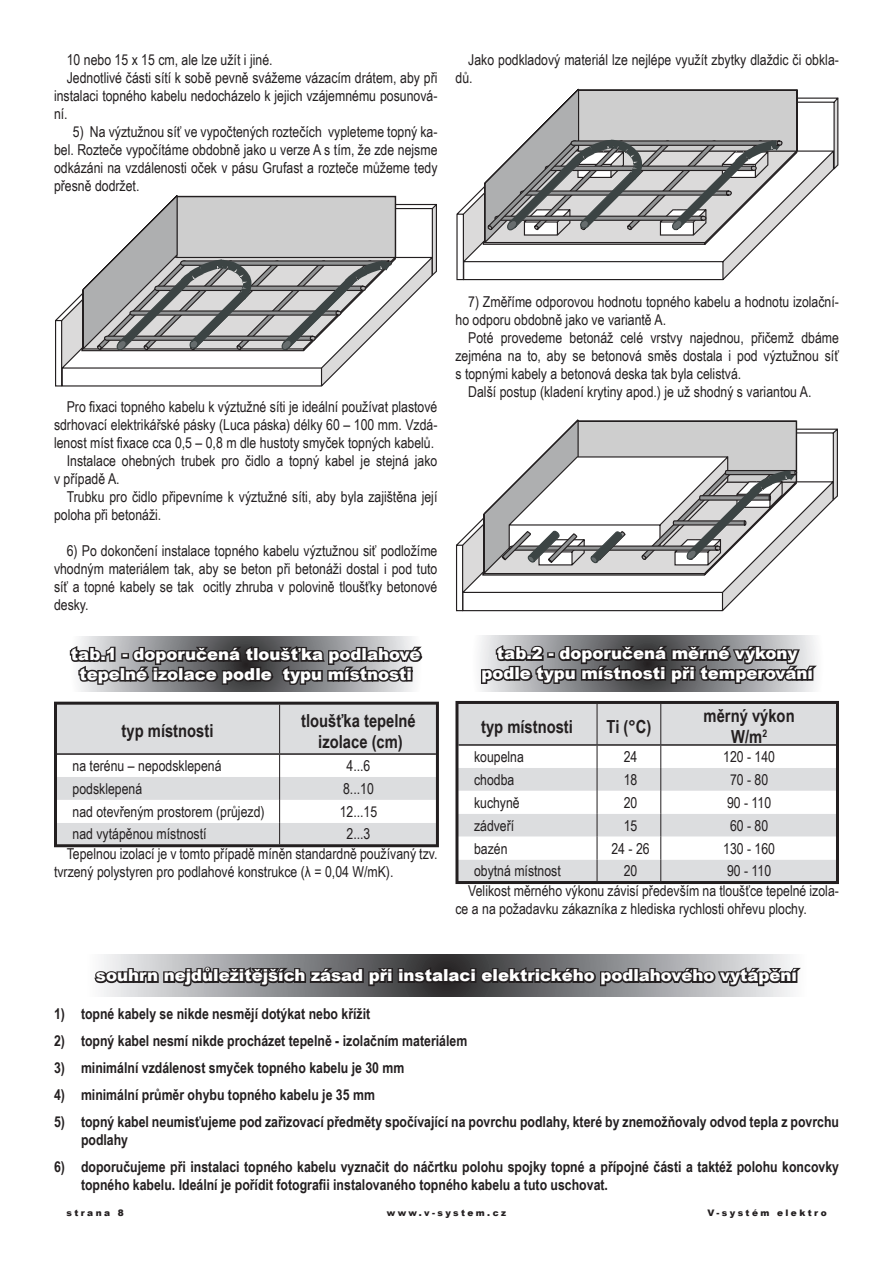
<style>
.page{position:relative;width:893px;height:1263px;background:#fff}
.page>*{position:absolute;margin:0;border:0;box-sizing:border-box;transform-origin:0 0}
.t1{font:700 18px/21.6px "Arial Narrow";color:#231f20;text-align:center}
.t2{font:900 16.5px/19.8px "Arial";color:#fff;text-align:center}
.t3{font:15px/18px "Arial Narrow";color:#231f20}
.t4{font:700 15px/18px "Arial Narrow";color:#231f20}
.t5{font:900 9px "Arial";letter-spacing:.265em;color:#231f20}
</style>
<div class="page">
<div style="left:57px;top:705px;width:379px;height:48px;background:#dcdddf"></div>
<hr style="left:279px;top:705px;width:1px;height:48px;background:#231f20">
<svg style="left:57px;top:755px;width:379px;height:89px"></svg>
<hr style="left:54px;top:702px;width:226px;height:3px;background:#231f20">
<hr style="left:54px;top:705px;width:3px;height:49px;background:#231f20">
<hr style="left:280px;top:702px;width:159px;height:3px;background:#231f20">
<hr style="left:436px;top:705px;width:3px;height:49px;background:#231f20">
<hr style="left:54px;top:754px;width:3px;height:23px;background:#231f20">
<hr style="left:436px;top:754px;width:3px;height:23px;background:#231f20">
<hr style="left:54px;top:777px;width:3px;height:23px;background:#231f20">
<hr style="left:436px;top:777px;width:3px;height:23px;background:#231f20">
<hr style="left:54px;top:800px;width:3px;height:23px;background:#231f20">
<hr style="left:436px;top:800px;width:3px;height:23px;background:#231f20">
<hr style="left:54px;top:823px;width:3px;height:21px;background:#231f20">
<hr style="left:436px;top:823px;width:3px;height:21px;background:#231f20">
<hr style="left:54px;top:844px;width:226px;height:3px;background:#231f20">
<hr style="left:280px;top:844px;width:159px;height:3px;background:#231f20">
<hr style="left:57px;top:753px;width:223px;height:2px;background:#231f20">
<hr style="left:280px;top:753px;width:156px;height:2px;background:#231f20">
<div style="left:458px;top:704px;width:378px;height:40px;background:#dcdddf"></div>
<hr style="left:597px;top:704px;width:1px;height:40px;background:#231f20">
<hr style="left:660px;top:704px;width:1px;height:40px;background:#231f20">
<svg style="left:458px;top:746px;width:378px;height:135px"></svg>
<hr style="left:455px;top:701px;width:142px;height:3px;background:#231f20">
<hr style="left:455px;top:704px;width:3px;height:41px;background:#231f20">
<hr style="left:597px;top:701px;width:64px;height:3px;background:#231f20">
<hr style="left:661px;top:701px;width:178px;height:3px;background:#231f20">
<hr style="left:836px;top:704px;width:3px;height:41px;background:#231f20">
<hr style="left:455px;top:745px;width:3px;height:23px;background:#231f20">
<hr style="left:836px;top:745px;width:3px;height:23px;background:#231f20">
<hr style="left:455px;top:768px;width:3px;height:23px;background:#231f20">
<hr style="left:836px;top:768px;width:3px;height:23px;background:#231f20">
<hr style="left:455px;top:791px;width:3px;height:23px;background:#231f20">
<hr style="left:836px;top:791px;width:3px;height:23px;background:#231f20">
<hr style="left:455px;top:814px;width:3px;height:23px;background:#231f20">
<hr style="left:836px;top:814px;width:3px;height:23px;background:#231f20">
<hr style="left:455px;top:837px;width:3px;height:22px;background:#231f20">
<hr style="left:836px;top:837px;width:3px;height:22px;background:#231f20">
<hr style="left:455px;top:859px;width:3px;height:22px;background:#231f20">
<hr style="left:836px;top:859px;width:3px;height:22px;background:#231f20">
<hr style="left:455px;top:881px;width:142px;height:3px;background:#231f20">
<hr style="left:597px;top:881px;width:64px;height:3px;background:#231f20">
<hr style="left:661px;top:881px;width:178px;height:3px;background:#231f20">
<hr style="left:458px;top:744px;width:139px;height:2px;background:#231f20">
<hr style="left:597px;top:744px;width:64px;height:2px;background:#231f20">
<hr style="left:661px;top:744px;width:175px;height:2px;background:#231f20">
<svg style="left:79px;top:637px;width:334px;height:55px;background:#959699"></svg>
<svg style="left:69px;top:643px;width:354px;height:45px;background:#605e60"></svg>
<div style="left:406px;top:670px;width:6px;height:11px;border:3px solid #231f20"></div>
<svg style="left:481px;top:636px;width:334px;height:55px;background:#959698"></svg>
<svg style="left:479px;top:643px;width:338px;height:44px;background:#5e5d5e"></svg>
<svg style="left:102px;top:955px;width:690px;height:41px;background:#8f9093"></svg>
<svg style="left:94px;top:964px;width:707px;height:25px;background:#5d5b5d"></svg>
<svg style="left:55px;top:195px;width:382px;height:192px"></svg>
<svg style="left:456px;top:419px;width:382px;height:193px"></svg>
<svg style="left:456px;top:88px;width:383px;height:193px"></svg>
<p class="t3" style="left:67px;top:50px;width:207px">10 nebo 15 x 15 cm, ale lze užít i jiné.</p>
<p class="t3" style="left:67px;top:68px;width:372px">Jednotlivé části sítí k sobě pevně svážeme vázacím drátem, aby při</p>
<p class="t3" style="left:54px;top:86px;width:385px">instalaci topného kabelu nedocházelo k jejich vzájemnému posunová-</p>
<p class="t3" style="left:54px;top:104px;width:15px">ní.</p>
<p class="t3" style="left:54px;top:122px;width:385px;text-align:justify;text-indent:19px">5) Na výztužnou síť ve vypočtených roztečích vypleteme topný ka&shy;bel. Rozteče vypočítáme obdobně jako u verze A s tím, že zde nejsme odkázáni na vzdálenosti oček v pásu Grufast a rozteče můžeme tedy přesně dodržet.</p>
<p class="t3" style="left:455px;top:50px;width:385px;text-indent:13px">Jako podkladový materiál lze nejlépe využít zbytky dlaždic či obkla&shy;dů.</p>
<p class="t3" style="left:67px;top:397px;width:372px">Pro fixaci topného kabelu k výztužné síti je ideální používat plastové</p>
<p class="t3" style="left:54px;top:415px;width:385px">sdrhovací elektrikářské pásky (Luca páska) délky 60 – 100 mm. Vzdá-</p>
<p class="t3" style="left:54px;top:433px;width:382px">lenost míst fixace cca 0,5 – 0,8 m dle hustoty smyček topných kabelů.</p>
<p class="t3" style="left:67px;top:451px;width:372px">Instalace ohebných trubek pro čidlo a topný kabel je stejná jako</p>
<p class="t3" style="left:54px;top:469px;width:67px">v případě A.</p>
<p class="t3" style="left:67px;top:487px;width:372px">Trubku pro čidlo připevníme k výztužné síti, aby byla zajištěna její</p>
<p class="t3" style="left:54px;top:505px;width:109px">poloha při betonáži.</p>
<p class="t3" style="left:54px;top:541px;width:385px;text-align:justify;text-indent:13px">6) Po dokončení instalace topného kabelu výztužnou siť podložíme vhodným materiálem tak, aby se beton při betonáži dostal i pod tuto síť a topné kabely se tak ocitly zhruba v polovině tloušťky betonové desky.</p>
<p class="t3" style="left:455px;top:292px;width:385px;text-indent:13px">7) Změříme odporovou hodnotu topného kabelu a hodnotu izolační&shy;ho odporu obdobně jako ve variantě A.</p>
<p class="t3" style="left:468px;top:328px;width:372px">Poté provedeme betonáž celé vrstvy najednou, přičemž dbáme</p>
<p class="t3" style="left:455px;top:346px;width:385px">zejména na to, aby se betonová směs dostala i pod výztužnou síť</p>
<p class="t3" style="left:455px;top:364px;width:287px">s topnými kabely a betonová deska tak byla celistvá.</p>
<p class="t3" style="left:468px;top:382px;width:345px">Další postup (kladení krytiny apod.) je už shodný s variantou A.</p>
<p class="t2" style="left:71px;top:644px;width:351px">tab.1 - doporučená tloušťka podlahové tepelné izolace podle typu místnosti</p>
<p class="t2" style="left:481px;top:643px;width:333px">tab.2 - doporučená měrné výkony podle typu místnosti při temperování</p>
<p class="t1" style="left:122px;top:719px;width:93px">typ místnosti</p>
<p class="t1" style="left:301px;top:708px;width:116px">tloušťka tepelné izolace (cm)</p>
<p class="t3" style="left:73px;top:756px;width:151px">na terénu – nepodsklepená</p>
<p class="t3" style="left:347px;top:756px;width:25px">4...6</p>
<p class="t3" style="left:73px;top:779px;width:71px">podsklepená</p>
<p class="t3" style="left:343px;top:779px;width:32px">8...10</p>
<p class="t3" style="left:73px;top:802px;width:194px">nad otevřeným prostorem (průjezd)</p>
<p class="t3" style="left:340px;top:802px;width:39px">12...15</p>
<p class="t3" style="left:73px;top:824px;width:136px">nad vytápěnou místností</p>
<p class="t3" style="left:67px;top:823px;width:372px;line-height:20.2px;text-indent:280px">2...3<br>Tepelnou izolací je v tomto případě míněn standardně používaný tzv.</p>
<p class="t3" style="left:54px;top:862px;width:341px">tvrzený polystyren pro podlahové konstrukce (λ = 0,04 W/mK).</p>
<p class="t1" style="left:481px;top:714px;width:93px">typ místnosti</p>
<p class="t1" style="left:607px;top:714px;width:46px">Ti (°C)</p>
<p class="t1" style="left:704px;top:704px;width:93px">měrný výkon<br>W/m<sup>2</sup></p>
<p class="t3" style="left:474px;top:747px;width:51px">koupelna</p>
<p class="t3" style="left:624px;top:747px;width:15px">24</p>
<p class="t3" style="left:723px;top:747px;width:53px">120 - 140</p>
<p class="t3" style="left:474px;top:770px;width:42px">chodba</p>
<p class="t3" style="left:624px;top:770px;width:15px">18</p>
<p class="t3" style="left:730px;top:770px;width:40px">70 - 80</p>
<p class="t3" style="left:474px;top:793px;width:47px">kuchyně</p>
<p class="t3" style="left:624px;top:793px;width:15px">20</p>
<p class="t3" style="left:727px;top:793px;width:46px">90 - 110</p>
<p class="t3" style="left:474px;top:816px;width:42px">zádveří</p>
<p class="t3" style="left:624px;top:816px;width:15px">15</p>
<p class="t3" style="left:730px;top:816px;width:40px">60 - 80</p>
<p class="t3" style="left:474px;top:839px;width:35px">bazén</p>
<p class="t3" style="left:611px;top:839px;width:40px">24 - 26</p>
<p class="t3" style="left:723px;top:839px;width:53px">130 - 160</p>
<p class="t3" style="left:474px;top:861px;width:88px">obytná místnost</p>
<p class="t3" style="left:624px;top:861px;width:15px">20</p>
<p class="t3" style="left:468px;top:860px;width:372px;line-height:20.2px;text-indent:259px">90 - 110<br>Velikost měrného výkonu závisí především na tloušťce tepelné izola-</p>
<p class="t3" style="left:455px;top:899px;width:353px">ce a na požadavku zákazníka z hlediska rychlosti ohřevu plochy.</p>
<p class="t2" style="left:96px;top:965px;width:703px">souhrn nejdůležitějších zásad při instalaci elektrického podlahového vytápění</p>
<p class="t4" style="left:54px;top:1004px;width:318px">1) topné kabely se nikde nesmějí dotýkat nebo křížit</p>
<p class="t4" style="left:54px;top:1031px;width:415px">2) topný kabel nesmí nikde procházet tepelně - izolačním materiálem</p>
<p class="t4" style="left:54px;top:1058px;width:352px">3) minimální vzdálenost smyček topného kabelu je 30 mm</p>
<p class="t4" style="left:54px;top:1085px;width:322px">4) minimální průměr ohybu topného kabelu je 35 mm</p>
<p class="t4" style="left:81px;top:1112px;width:759px;text-indent:-27px">5) topný kabel neumisťujeme pod zařizovací předměty spočívající na povrchu podlahy, které by znemožňovaly odvod tepla z povrchu podlahy</p>
<p class="t4" style="left:81px;top:1157px;width:759px;text-indent:-27px">6) doporučujeme při instalaci topného kabelu vyznačit do náčrtku polohu spojky topné a přípojné části a taktéž polohu koncovky topného kabelu. Ideální je pořídit fotografii instalovaného topného kabelu a tuto uschovat.</p>
<p class="t5" style="left:66px;top:1207px;width:59px">strana 8</p>
<p class="t5" style="left:387px;top:1207px;width:121px">www.v-system.cz</p>
<p class="t5" style="left:707px;top:1207px;width:121px">V-systém elektro</p>
</div>
